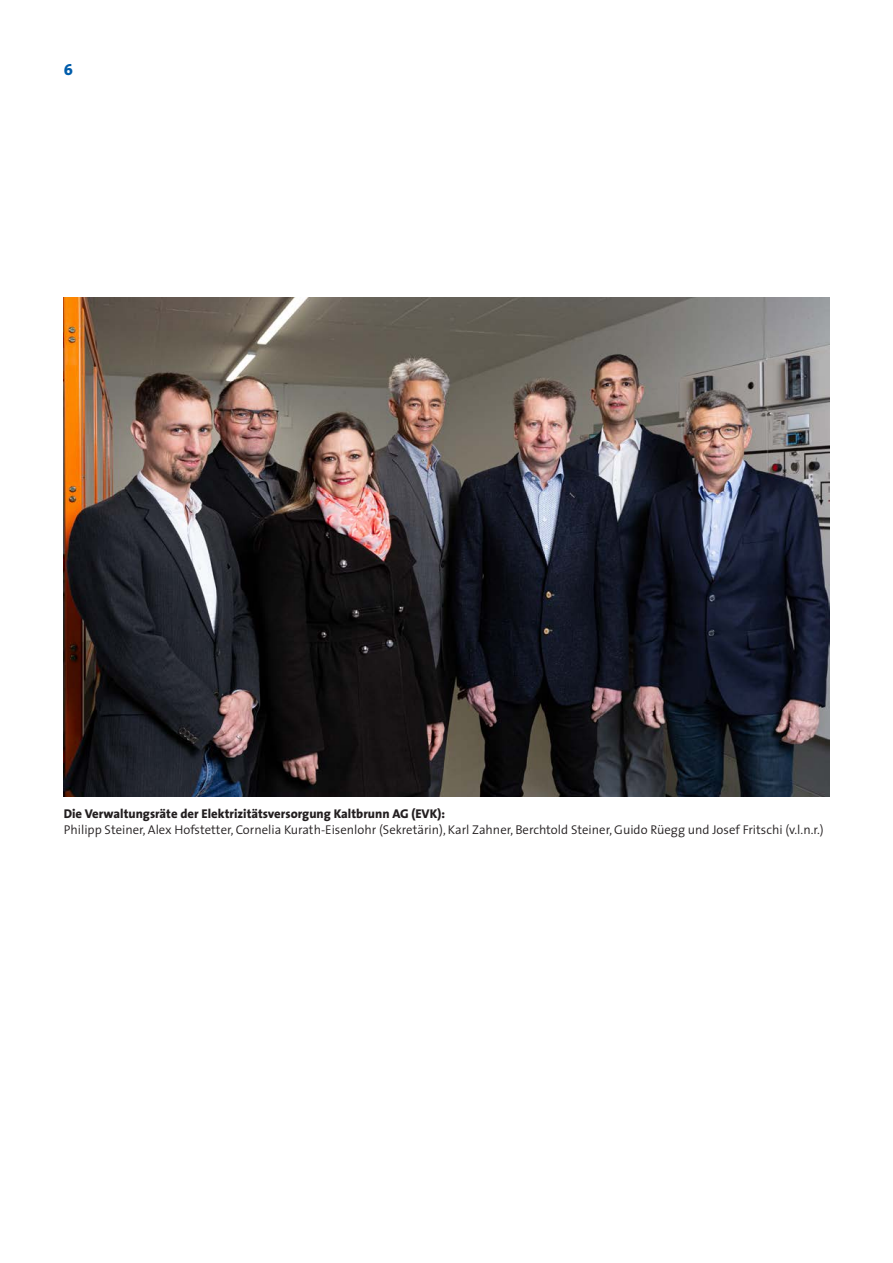
<style>
.page{position:relative;width:893px;height:1263px;background:#fff}
.page>*{position:absolute;margin:0;border:0;box-sizing:border-box;transform-origin:0 0}
.t1{font:800 15.75px "The Sans";color:#015dab}
.t2{font:300 12.75px "The Sans";color:#231f20}
.t3{font:800 12.75px "The Sans";color:#231f20}
</style>
<div class="page">
<img style="left:64px;top:298px;width:765px;height:499px">
<p class="t1" style="left:64px;top:57px;width:11px">6</p>
<p class="t3" style="left:64px;top:803px;width:383px">Die Verwaltungsräte der Elektrizitätsversorgung Kaltbrunn AG (EVK):</p>
<p class="t2" style="left:64px;top:819px;width:761px">Philipp Steiner, Alex Hofstetter, Cornelia Kurath-Eisenlohr (Sekretärin), Karl Zahner, Berchtold Steiner, Guido Rüegg und Josef Fritschi (v.l.n.r.)</p>
</div>
